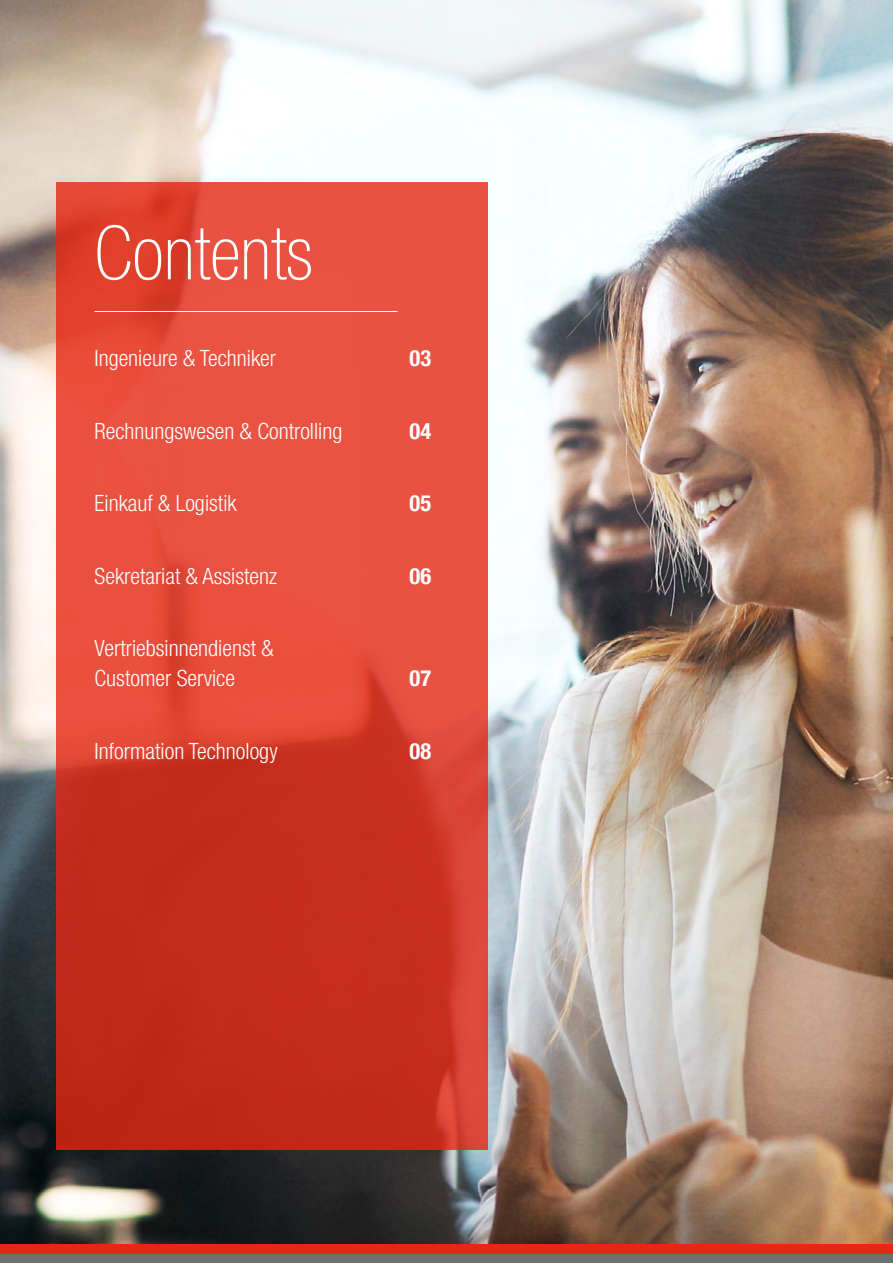
<style>
.page{position:relative;width:893px;height:1263px;background:#fff}
.page>*{position:absolute;margin:0;border:0;box-sizing:border-box;transform-origin:0 0}
.t1{font:100 condensed 75px "Helvetica Neue LT Com";color:#fff}
.t2{font:300 condensed 22.5px/30px "Helvetica Neue LT Com";color:#fff}
.t3{font:700 condensed 22.5px "Helvetica Neue LT Com";color:#fff}
</style>
<div class="page">
<img style="left:0;top:0;width:893px;height:1244px">
<svg style="left:56px;top:182px;width:432px;height:967px;background:#d94130"></svg>
<hr style="left:95px;top:311px;width:303px;height:1px;background:#fff">
<div style="left:0;top:1253px;width:893px;height:10px;background:#706f6f"></div>
<div style="left:0;top:1244px;width:893px;height:9px;background:#e52713"></div>
<h1 class="t1" style="left:95px;top:210px;width:220px">Contents</h1>
<p class="t2" style="left:95px;top:343px;width:183px">Ingenieure &amp; Techniker</p>
<p class="t3" style="left:410px;top:345px;width:23px">03</p>
<p class="t2" style="left:95px;top:416px;width:249px">Rechnungswesen &amp; Controlling</p>
<p class="t3" style="left:410px;top:417px;width:23px">04</p>
<p class="t2" style="left:95px;top:488px;width:144px">Einkauf &amp; Logistik</p>
<p class="t3" style="left:410px;top:490px;width:23px">05</p>
<p class="t2" style="left:95px;top:561px;width:184px">Sekretariat &amp; Assistenz</p>
<p class="t3" style="left:410px;top:562px;width:23px">06</p>
<p class="t2" style="left:95px;top:633px;width:181px">Vertriebsinnendienst &amp;<br>Customer Service</p>
<p class="t3" style="left:410px;top:665px;width:23px">07</p>
<p class="t2" style="left:95px;top:736px;width:185px">Information Technology</p>
<p class="t3" style="left:410px;top:737px;width:23px">08</p>
</div>
